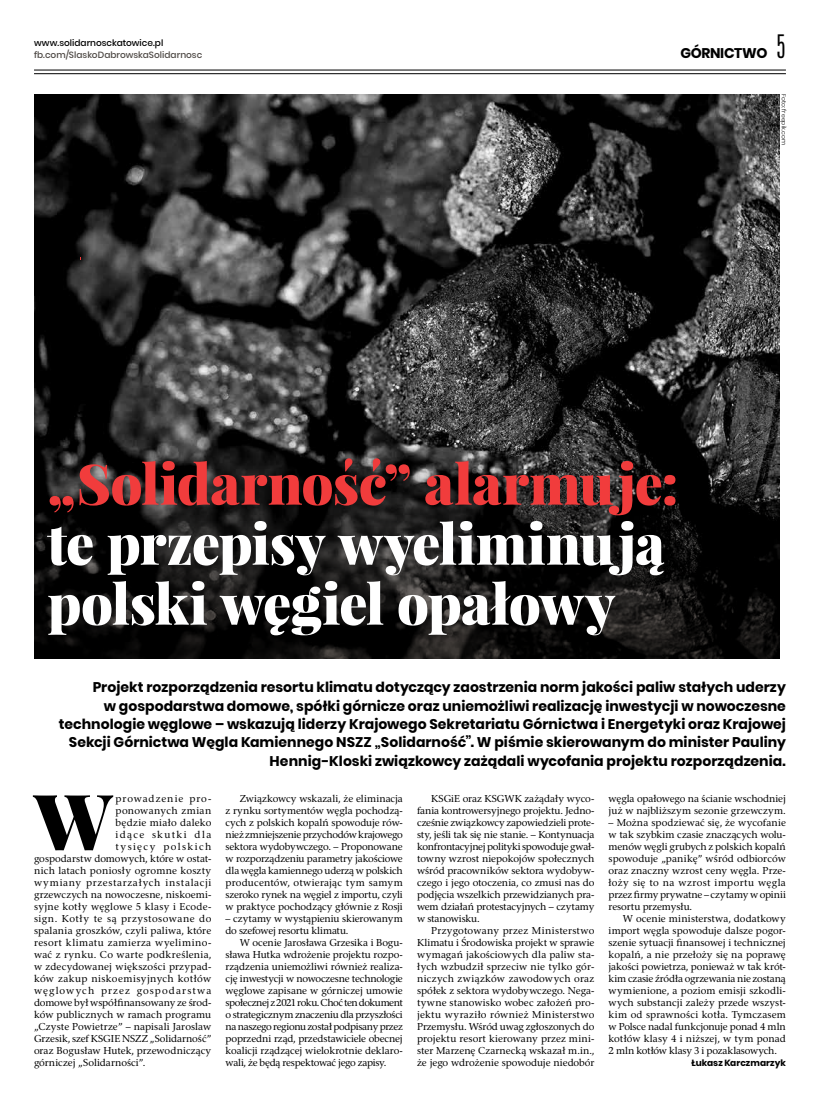
<style>
.page{position:relative;width:820px;height:1106px;background:#fff}
.page>*{position:absolute;margin:0;border:0;box-sizing:border-box;transform-origin:0 0}
.t1{font:900 77.7px "Playfair Display";color:#000}
.t2{font:900 56px/60px "Playfair Display";letter-spacing:-.015em;color:#fff}
.t3{font:900 56px "Playfair Display";letter-spacing:-.01em;color:#f13c3c}
.t4{font:700 14px/18.4px "Poppins";color:#000;text-align:right}
.t5{font:10px/12px "Rashel EFN";letter-spacing:.01em;color:#000;text-align:justify}
.t6{font:10px "Rashel EFN";letter-spacing:.045em;color:#000}
.t7{font:10px/12px "Rashel EFN";letter-spacing:-.015em;color:#000}
.t8{font:10px "Rashel EFN";letter-spacing:.035em;color:#000}
.t9{font:10px "Rashel EFN";letter-spacing:-.01em;color:#000}
.t10{font:10px "Rashel EFN";letter-spacing:.07em;color:#000}
.t11{font:10px "Rashel EFN";letter-spacing:.03em;color:#000}
.t12{font:10px "Rashel EFN";letter-spacing:.11em;color:#000}
.t13{font:10px "Rashel EFN";letter-spacing:.09em;color:#000}
.t14{font:10px "Rashel EFN";letter-spacing:.14em;color:#000}
.t15{font:10px "Rashel EFN";letter-spacing:.13em;color:#000}
.t16{font:500 9px "Poppins";color:#4f4a46}
.t17{font:500 9px "Poppins";color:#000}
.t18{font:700 9px "Poppins";letter-spacing:.005em;color:#000}
.t19{font:300 6px "Poppins";letter-spacing:.015em;color:#000}
.s1{font-family:"Antonio";font-weight:300;font-size:27px}
</style>
<div class="page">
<hr style="left:34px;top:70px;width:751px;height:1px;background:#000">
<hr style="left:34px;top:73px;width:751px;height:1px;background:#000">
<img style="left:34px;top:94px;width:745px;height:346px">
<svg style="left:34px;top:440px;width:745px;height:218px;background:#151515"></svg>
<p class="t17" style="left:34px;top:38px;width:131px">www.solidarnosckatowice.pl</p>
<p class="t16" style="left:34px;top:50px;width:170px">fb.com/SlaskoDabrowskaSolidarnosc</p>
<h3 class="t4" style="left:680px;top:44px;width:107px">górnictwo <span class="s1">5</span></h3>
<p class="t19" style="left:787px;top:94px;width:52px;rotate:90deg">Foto: freepik.com</p>
<h2 class="t3" style="left:47px;top:447px;width:632px">„Solidarność” alarmuje:</h2>
<h2 class="t2" style="left:47px;top:513px;width:618px">te przepisy wyeliminują polski węgiel opałowy</h2>
<p class="t4" style="left:59px;top:678px;width:728px">Projekt rozporządzenia resortu klimatu dotyczący zaostrzenia norm jakości paliw stałych uderzy<br>w gospodarstwa domowe, spółki górnicze oraz uniemożliwi realizację inwestycji w nowoczesne technologie węglowe – wskazują liderzy Krajowego Sekretariatu Górnictwa i Energetyki oraz Krajowej Sekcji Górnictwa Węgla Kamiennego NSZZ „Solidarność”. W piśmie skierowanym do minister Pauliny Hennig-Kloski związkowcy zażądali wycofania projektu rozporządzenia.</p>
<h1 class="t1" style="left:34px;top:771px;width:80px">W</h1>
<p class="t13" style="left:115px;top:792px;width:97px">prowadzenie pro-</p>
<p class="t8" style="left:115px;top:804px;width:97px">ponowanych zmian</p>
<p class="t5" style="left:115px;top:816px;width:97px">będzie miało daleko</p>
<p class="t15" style="left:115px;top:828px;width:97px">idące skutki dla</p>
<p class="t14" style="left:115px;top:840px;width:97px">tysięcy polskich</p>
<p class="t5" style="left:34px;top:852px;width:179px">gospodarstw domowych, które w ostat-</p>
<p class="t5" style="left:34px;top:864px;width:179px">nich latach poniosły ogromne koszty</p>
<p class="t10" style="left:34px;top:876px;width:179px">wymiany przestarzałych instalacji</p>
<p class="t5" style="left:34px;top:888px;width:179px">grzewczych na nowoczesne, niskoemi-</p>
<p class="t5" style="left:34px;top:900px;width:179px">syjne kotły węglowe 5 klasy i Ecode-</p>
<p class="t6" style="left:34px;top:912px;width:179px">sign. Kotły te są przystosowane do</p>
<p class="t5" style="left:34px;top:924px;width:179px">spalania groszków, czyli paliwa, które</p>
<p class="t6" style="left:34px;top:936px;width:179px">resort klimatu zamierza wyelimino-</p>
<p class="t11" style="left:34px;top:948px;width:179px">wać z rynku. Co warte podkreślenia,</p>
<p class="t5" style="left:34px;top:960px;width:179px">w zdecydowanej większości przypad-</p>
<p class="t8" style="left:34px;top:972px;width:179px">ków zakup niskoemisyjnych kotłów</p>
<p class="t12" style="left:34px;top:984px;width:179px">węglowych przez gospodarstwa</p>
<p class="t9" style="left:34px;top:996px;width:179px">domowe był współfinansowany ze środ-</p>
<p class="t5" style="left:34px;top:1008px;width:179px">ków publicznych w ramach programu</p>
<p class="t5" style="left:34px;top:1020px;width:179px">„Czyste Powietrze” – napisali Jaroslaw</p>
<p class="t5" style="left:34px;top:1032px;width:179px">Grzesik, szef KSGIE NSZZ „Solidarność”</p>
<p class="t5" style="left:34px;top:1044px;width:179px">oraz Bogusław Hutek, przewodniczący</p>
<p class="t5" style="left:34px;top:1056px;width:113px">górniczej „Solidarności”.</p>
<p class="t5" style="left:225px;top:792px;width:179px;text-indent:14px">Związkowcy wskazali, że eliminacja z rynku sortymentów węgla pochodzą&shy;cych z polskich kopalń spowoduje rów&shy;nież zmniejszenie przychodów krajowego sektora wydobywczego. – Proponowane w rozporządzeniu parametry jakościowe dla węgla kamiennego uderzą w polskich producentów, otwierając tym samym szeroko rynek na węgiel z importu, czyli w praktyce pochodzący głównie z Rosji</p>
<p class="t7" style="left:225px;top:912px;width:179px">– czytamy w wystąpieniu skierowanym do szefowej resortu klimatu.</p>
<p class="t5" style="left:225px;top:936px;width:179px;text-indent:14px">W ocenie Jarosława Grzesika i Bogu&shy;sława Hutka wdrożenie projektu rozpo&shy;rządzenia uniemożliwi również realiza&shy;cję inwestycji w nowoczesne technologie węglowe zapisane w górniczej umowie społecznej z 2021 roku. Choć ten dokument o strategicznym znaczeniu dla przyszłości na naszego regionu został podpisany przez poprzedni rząd, przedstawiciele obecnej koalicji rządzącej wielokrotnie deklaro&shy;wali, że będą respektować jego zapisy.</p>
<p class="t5" style="left:417px;top:792px;width:179px;text-indent:14px">KSGiE oraz KSGWK zażądały wyco&shy;fania kontrowersyjnego projektu. Jedno&shy;cześnie związkowcy zapowiedzieli prote&shy;sty, jeśli tak się nie stanie. – Kontynuacja konfrontacyjnej polityki spowoduje gwał&shy;towny wzrost niepokojów społecznych wśród pracowników sektora wydobyw&shy;czego i jego otoczenia, co zmusi nas do podjęcia wszelkich przewidzianych pra&shy;wem działań protestacyjnych – czytamy w stanowisku.</p>
<p class="t5" style="left:417px;top:924px;width:179px;text-indent:14px">Przygotowany przez Ministerstwo Klimatu i Środowiska projekt w sprawie wymagań jakościowych dla paliw sta&shy;łych wzbudził sprzeciw nie tylko gór&shy;niczych związków zawodowych oraz spółek z sektora wydobywczego. Nega&shy;tywne stanowisko wobec założeń pro&shy;jektu wyraziło również Ministerstwo Przemysłu. Wśród uwag zgłoszonych do projektu resort kierowany przez mini&shy;ster Marzenę Czarnecką wskazał m.in., że jego wdrożenie spowoduje niedobór</p>
<p class="t5" style="left:608px;top:792px;width:179px">węgla opałowego na ścianie wschodniej już w najbliższym sezonie grzewczym.</p>
<p class="t5" style="left:608px;top:816px;width:179px">– Można spodziewać się, że wycofanie w tak szybkim czasie znaczących wolu&shy;menów węgli grubych z polskich kopalń spowoduje „panikę” wśród odbiorców oraz znaczny wzrost ceny węgla. Prze&shy;łoży się to na wzrost importu węgla przez firmy prywatne – czytamy w opinii resortu przemysłu.</p>
<p class="t5" style="left:608px;top:912px;width:179px;text-indent:14px">W ocenie ministerstwa, dodatkowy import węgla spowoduje dalsze pogor&shy;szenie sytuacji finansowej i technicznej kopalń, a nie przełoży się na poprawę jakości powietrza, ponieważ w tak krót&shy;kim czasie źródła ogrzewania nie zostaną wymienione, a poziom emisji szkodli&shy;wych substancji zależy przede wszyst&shy;kim od sprawności kotła. Tymczasem w Polsce nadal funkcjonuje ponad 4 mln kotłów klasy 4 i niższej, w tym ponad 2 mln kotłów klasy 3 i pozaklasowych.</p>
<p class="t18" style="left:691px;top:1058px;width:96px">Łukasz Karczmarzyk</p>
</div>
